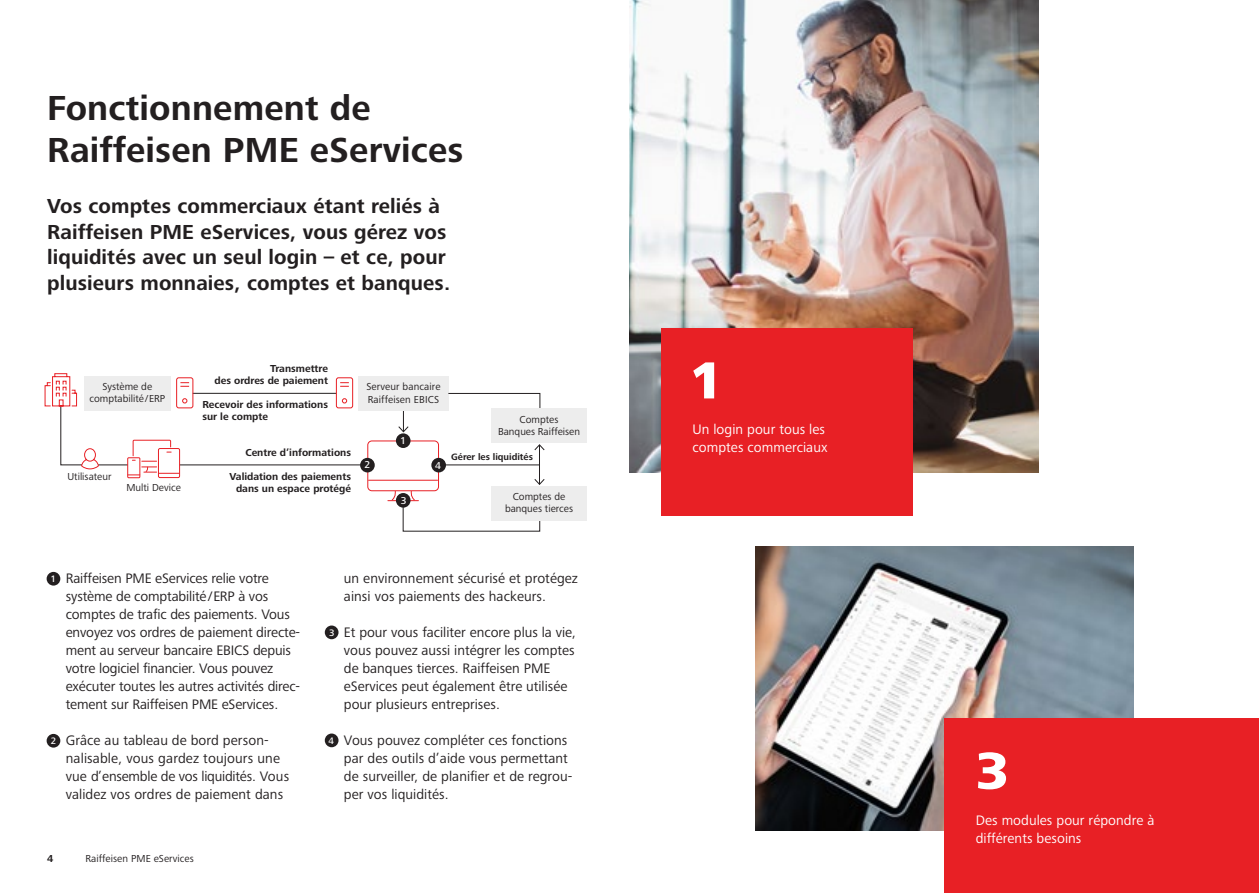
<style>
.page{position:relative;width:1259px;height:893px;background:#fff}
.page>*{position:absolute;margin:0;border:0;box-sizing:border-box;transform-origin:0 0}
.t1{font:800 54px "Frutiger Next LTW1 G";color:#fff}
.t2{font:700 36px/42px "Frutiger Next LTW1 G";letter-spacing:.005em;color:#231f20}
.t3{font:700 21px/25.5px "Frutiger Next LTW1 G";letter-spacing:.005em;color:#231f20}
.t4{font:14.25px/18px "Frutiger Next LTW1 G";color:#231f20}
.t5{font:14.25px/18px "Frutiger Next LTW1 G";letter-spacing:.005em;color:#fff}
.t6{font:10.5px/12px "Frutiger Next LTW1 G";color:#231f20;text-align:center}
.t7{font:700 10.5px/12px "Frutiger Next LTW1 G";color:#231f20;text-align:right}
.t8{font:500 10.35px "Frutiger Next LT";color:#fff}
.t9{font:700 9.6px "Frutiger Next LTW1 G";color:#231f20}
.s1{font-family:"Frutiger Next LT";font-weight:500;font-size:9.75px;color:#fff}
</style>
<div class="page">
<img style="left:755px;top:547px;width:378px;height:283px">
<div style="left:944px;top:718px;width:315px;height:175px;background:#e82025"></div>
<div style="left:47px;top:572px;width:13px;height:14px;background:#231f20;border-radius:50%"></div>
<div style="left:47px;top:734px;width:13px;height:14px;background:#231f20;border-radius:50%"></div>
<div style="left:325px;top:625px;width:13px;height:14px;background:#231f20;border-radius:50%"></div>
<div style="left:325px;top:733px;width:13px;height:14px;background:#231f20;border-radius:50%"></div>
<img style="left:629px;top:0;width:409px;height:472px">
<div style="left:661px;top:328px;width:251px;height:187px;background:#e82025"></div>
<hr style="left:368px;top:480px;width:69px;height:1px;background:#e82025">
<hr style="left:388px;top:500px;width:30px;height:1px;background:#e82025">
<svg style="left:391px;top:491px;width:5px;height:10px"></svg>
<div style="left:367px;top:441px;width:72px;height:50px;border:1px solid #e82025;border-radius:4px"></div>
<hr style="left:193px;top:393px;width:143px;height:1px;background:#231f20">
<hr style="left:180px;top:465px;width:189px;height:1px;background:#231f20">
<hr style="left:98px;top:465px;width:30px;height:1px;background:#231f20">
<hr style="left:539px;top:445px;width:1px;height:39px;background:#231f20">
<svg style="left:534px;top:444px;width:11px;height:7px"></svg>
<hr style="left:443px;top:465px;width:96px;height:1px;background:#231f20">
<div style="left:396px;top:433px;width:14px;height:15px;background:#231f20;border-radius:50%"></div>
<div style="left:360px;top:458px;width:15px;height:14px;background:#231f20;border-radius:50%"></div>
<div style="left:431px;top:458px;width:15px;height:14px;background:#231f20;border-radius:50%"></div>
<div style="left:396px;top:493px;width:14px;height:15px;background:#231f20;border-radius:50%"></div>
<div style="left:84px;top:376px;width:86px;height:34px;background:#ededed"></div>
<svg style="left:398px;top:410px;width:11px;height:23px"></svg>
<div style="left:358px;top:376px;width:91px;height:34px;background:#ededed"></div>
<div style="left:336px;top:377px;width:17px;height:31px;border:1px solid #e82025;border-radius:2px"></div>
<svg style="left:340px;top:382px;width:9px;height:5px"></svg>
<svg style="left:342px;top:398px;width:5px;height:5px"></svg>
<div style="left:176px;top:377px;width:17px;height:31px;border:1px solid #e82025;border-radius:2px"></div>
<svg style="left:180px;top:382px;width:9px;height:5px"></svg>
<svg style="left:182px;top:398px;width:5px;height:5px"></svg>
<svg style="left:448px;top:393px;width:92px;height:18px"></svg>
<svg style="left:402px;top:478px;width:143px;height:54px"></svg>
<div style="left:491px;top:487px;width:95px;height:34px;background:#ededed"></div>
<div style="left:491px;top:409px;width:95px;height:34px;background:#ededed"></div>
<svg style="left:44px;top:373px;width:55px;height:97px"></svg>
<div style="left:127px;top:457px;width:13px;height:21px;border:1px solid #e82025"></div>
<div style="left:158px;top:448px;width:22px;height:30px;border:1px solid #e82025;border-radius:2px"></div>
<svg style="left:128px;top:439px;width:51px;height:36px"></svg>
<h2 class="t2" style="left:47px;top:88px;width:418px">Fonctionnement de<br>Raiffeisen PME eServices</h2>
<h3 class="t3" style="left:47px;top:194px;width:404px">Vos comptes commerciaux étant reliés à Raiffeisen PME eServices, vous gérez vos liquidités avec un seul login – et ce, pour plusieurs monnaies, comptes et banques.</h3>
<p class="t7" style="left:215px;top:363px;width:115px">Transmettre<br>des ordres de paiement</p>
<p class="t7" style="left:202px;top:399px;width:127px;text-align:left">Recevoir des informations sur le compte</p>
<p class="t7" style="left:245px;top:447px;width:107px">Centre d’informations</p>
<p class="t7" style="left:229px;top:471px;width:123px">Validation des paiements dans un espace protégé</p>
<p class="t6" style="left:89px;top:381px;width:77px">Système de comptabilité/ERP</p>
<p class="t6" style="left:366px;top:381px;width:76px;text-align:left">Serveur bancaire<br>Raiffeisen EBICS</p>
<p class="t8" style="left:400px;top:435px;width:7px">1</p>
<p class="t8" style="left:364px;top:459px;width:7px">2</p>
<p class="t8" style="left:435px;top:459px;width:7px">4</p>
<p class="t8" style="left:401px;top:495px;width:7px">3</p>
<p class="t6" style="left:67px;top:471px;width:46px">Utilisateur</p>
<p class="t6" style="left:126px;top:482px;width:56px">Multi Device</p>
<p class="t6" style="left:498px;top:414px;width:83px">Comptes<br>Banques Raiffeisen</p>
<p class="t9" style="left:451px;top:452px;width:83px">Gérer les liquidités</p>
<p class="t6" style="left:505px;top:491px;width:70px">Comptes de banques tierces</p>
<p class="t4" style="left:66px;top:570px;width:236px;text-indent:-15px"><span class="s1">1</span> Raiffeisen PME eServices relie votre système de comptabilité / ERP à vos comptes de trafic des paiements. Vous envoyez vos ordres de paiement directe&shy;ment au serveur bancaire EBICS depuis votre logiciel financier. Vous pouvez exécuter toutes les autres activités direc&shy;tement sur Raiffeisen PME eServices.</p>
<p class="t4" style="left:66px;top:732px;width:225px;text-indent:-15px"><span class="s1">2</span> Grâce au tableau de bord person&shy;nalisable, vous gardez toujours une vue d’ensemble de vos liquidités. Vous validez vos ordres de paiement dans</p>
<p class="t7" style="left:47px;top:852px;width:8px">4</p>
<p class="t6" style="left:85px;top:852px;width:110px">Raiffeisen PME eServices</p>
<p class="t4" style="left:344px;top:570px;width:236px">un environnement sécurisé et protégez ainsi vos paiements des hackeurs.</p>
<p class="t4" style="left:344px;top:624px;width:234px;text-indent:-15px"><span class="s1">3</span> Et pour vous faciliter encore plus la vie, vous pouvez aussi intégrer les comptes de banques tierces. Raiffeisen PME eServices peut également être utilisée pour plusieurs entreprises.</p>
<p class="t4" style="left:344px;top:732px;width:230px;text-indent:-15px"><span class="s1">4</span> Vous pouvez compléter ces fonctions par des outils d’aide vous permettant de surveiller, de planifier et de regrou&shy;per vos liquidités.</p>
<h1 class="t1" style="left:692px;top:350px;width:28px">1</h1>
<p class="t5" style="left:692px;top:421px;width:137px">Un login pour tous les comptes commerciaux</p>
<h1 class="t1" style="left:975px;top:740px;width:35px">3</h1>
<p class="t5" style="left:975px;top:811px;width:180px">Des modules pour répondre à différents besoins</p>
</div>
